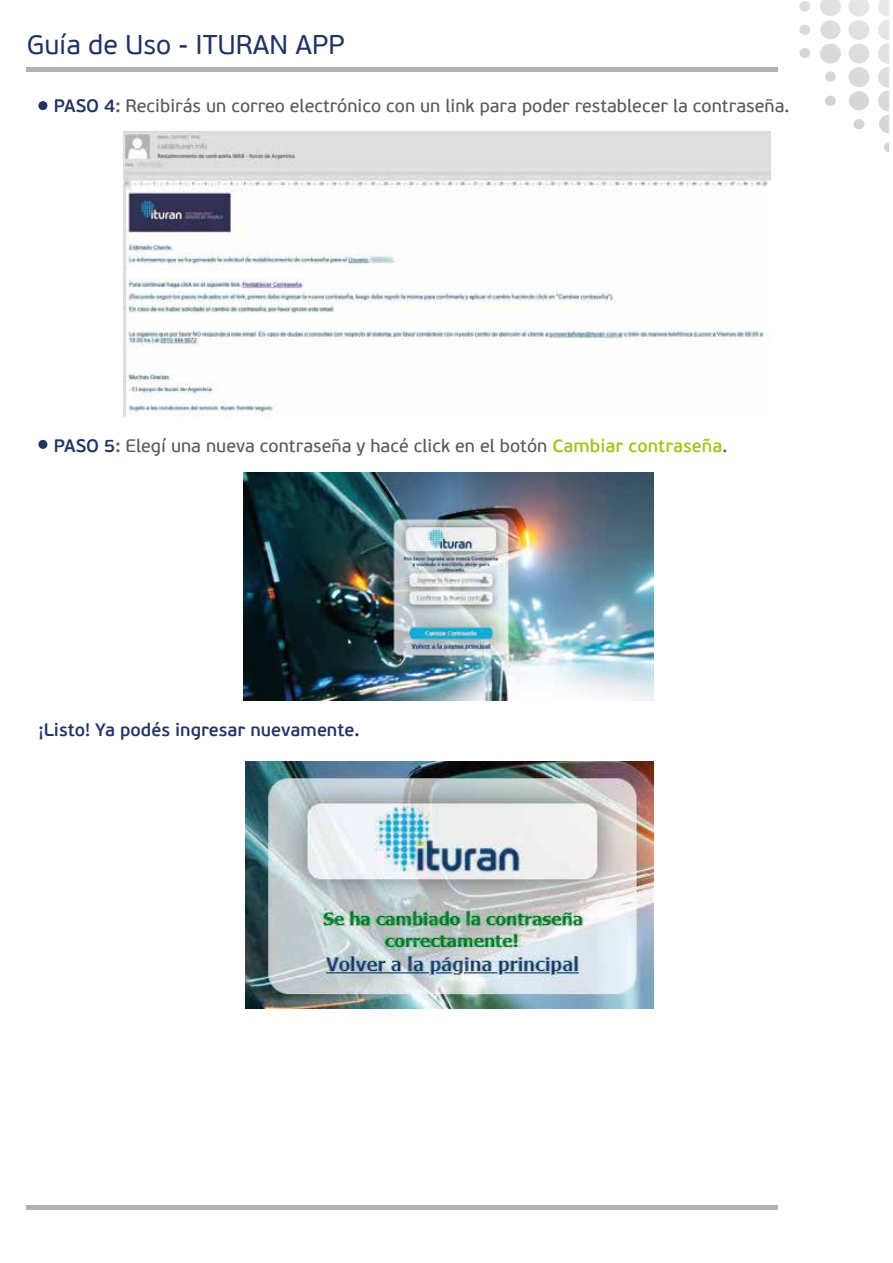
<style>
.page{position:relative;width:893px;height:1263px;background:#fff}
.page>*{position:absolute;margin:0;border:0;box-sizing:border-box;transform-origin:0 0}
.t1{font:27px "PF Beau Sans Pro";color:#223364}
.t2{font:18px "PF Beau Sans Pro Bbook";color:#5a5a5a}
.t3{font:600 18px "PF Beau Sans Pro";color:#223364}
.s1{font-family:"PF Beau Sans Pro";font-weight:600;color:#223364}
.s2{font-family:"PF Beau Sans Pro";font-weight:600}
.s3{font-family:"PF Beau Sans Pro";font-weight:600;color:#a0c51e}
</style>
<div class="page">
<svg style="left:799px;top:0;width:90px;height:152px"></svg>
<hr style="left:27px;top:68px;width:751px;height:4px;background:#b3b2b2">
<hr style="left:27px;top:1206px;width:751px;height:4px;background:#b3b2b2">
<div style="left:38px;top:101px;width:9px;height:9px;background:#223364;border-radius:50%"></div>
<div style="left:38px;top:440px;width:9px;height:9px;background:#223364;border-radius:50%"></div>
<img style="left:123px;top:131px;width:648px;height:285px">
<img style="left:243px;top:472px;width:410px;height:229px">
<img style="left:246px;top:762px;width:407px;height:246px">
<h1 class="t1" style="left:27px;top:29px;width:320px">Guía de Uso - ITURAN APP</h1>
<p class="t2" style="left:54px;top:95px;width:737px"><span class="s1">PASO 4</span><span class="s2">:</span> Recibirás un correo electrónico con un link para poder restablecer la contraseña.</p>
<p class="t2" style="left:54px;top:435px;width:675px"><span class="s1">PASO 5</span><span class="s2">:</span> Elegí una nueva contraseña y hacé click en el botón <span class="s3">Cambiar contraseña</span>.</p>
<p class="t3" style="left:39px;top:718px;width:322px">¡Listo! Ya podés ingresar nuevamente.</p>
</div>
